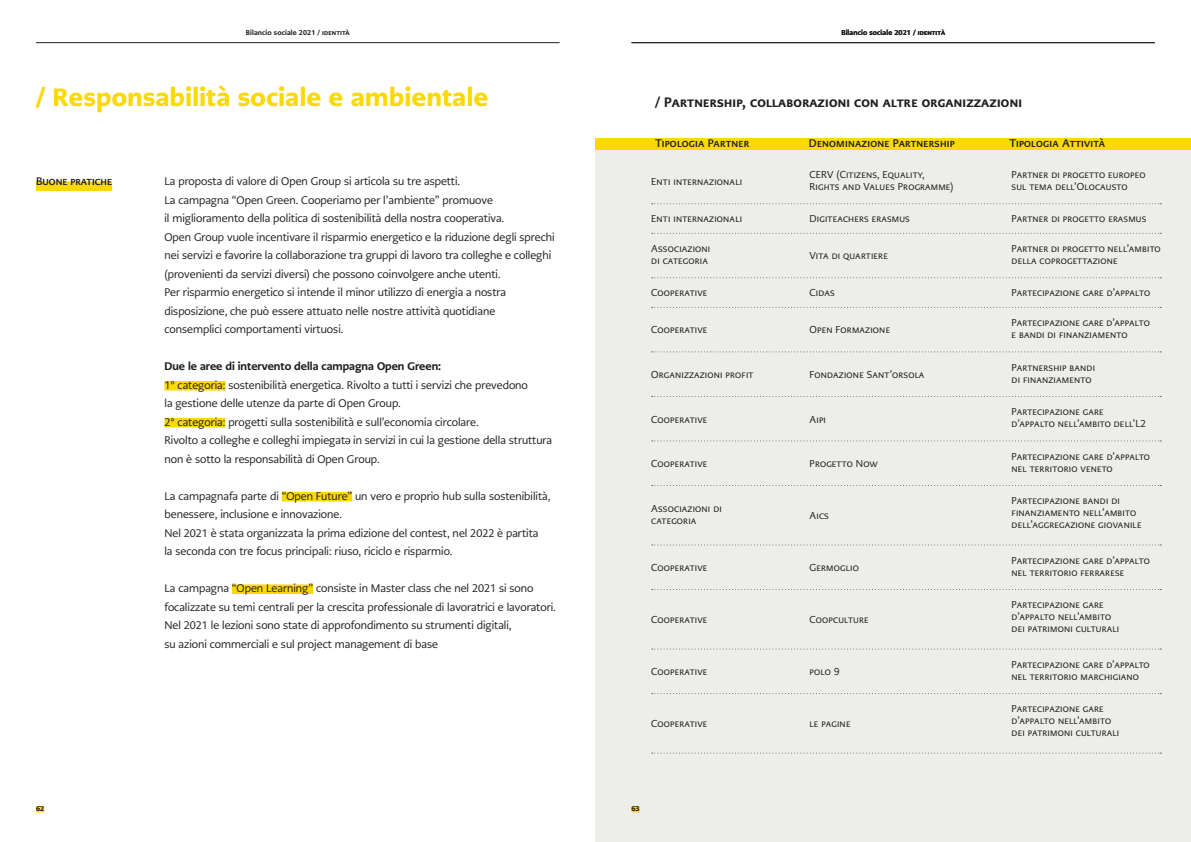
<style>
.page{position:relative;width:1191px;height:842px;background:#fff}
.page>*{position:absolute;margin:0;border:0;box-sizing:border-box;transform-origin:0 0}
.t1{font:900 25px "PMN Caecilia Sans Head";letter-spacing:.02em;color:#fad907}
.t2{font:800 13.6px "PMN Caecilia Sans Head";letter-spacing:.02em;color:#231f20}
.t3{font:11px/18.5px "PMN Caecilia Sans Head";color:#231f20}
.t4{font:700 11px "PMN Caecilia Sans Head";letter-spacing:.02em;color:#231f20}
.t5{font:800 11px "PMN Caecilia Sans Head";color:#231f20}
.t6{font:700 11px "PMN Caecilia Sans Head";color:#231f20}
.t7{font:10px/12px "PMN Caecilia Sans Head";letter-spacing:.02em;color:#231f20}
.t8{font:800 7px "PMN Caecilia Sans Head";letter-spacing:.02em;color:#231f20}
.t9{font:900 7px "PMN Caecilia Sans Head";color:#231f20}
</style>
<div class="page">
<hr style="left:36px;top:43px;width:523px;height:1px;background:#231f20">
<div style="left:36px;top:806px;width:8px;height:6px;background:#fad907"></div>
<div style="left:164px;top:381px;width:61px;height:9px;background:#fad907"></div>
<div style="left:164px;top:418px;width:61px;height:9px;background:#fad907"></div>
<div style="left:282px;top:492px;width:70px;height:9px;background:#fad907"></div>
<div style="left:232px;top:584px;width:81px;height:10px;background:#fad907"></div>
<svg style="left:345px;top:438px;width:5px;height:6px"></svg>
<div style="left:36px;top:181px;width:76px;height:10px;background:#fad907"></div>
<div style="left:595px;top:144px;width:596px;height:698px;background:#ededea"></div>
<hr style="left:631px;top:43px;width:524px;height:1px;background:#231f20">
<div style="left:631px;top:806px;width:8px;height:6px;background:#fad907"></div>
<svg style="left:652px;top:203px;width:509px;height:1px"></svg>
<svg style="left:652px;top:233px;width:509px;height:1px"></svg>
<svg style="left:652px;top:277px;width:509px;height:1px"></svg>
<svg style="left:652px;top:307px;width:509px;height:1px"></svg>
<svg style="left:652px;top:351px;width:509px;height:1px"></svg>
<svg style="left:652px;top:396px;width:509px;height:1px"></svg>
<svg style="left:652px;top:440px;width:509px;height:1px"></svg>
<svg style="left:652px;top:485px;width:509px;height:1px"></svg>
<svg style="left:652px;top:544px;width:509px;height:1px"></svg>
<svg style="left:652px;top:589px;width:509px;height:1px"></svg>
<svg style="left:652px;top:648px;width:509px;height:1px"></svg>
<svg style="left:652px;top:693px;width:509px;height:1px"></svg>
<svg style="left:652px;top:753px;width:509px;height:1px"></svg>
<div style="left:595px;top:138px;width:596px;height:12px;background:#fad907"></div>
<p class="t8" style="left:246px;top:28px;width:105px">Bilancio sociale 2021 / identità</p>
<p class="t8" style="left:841px;top:28px;width:105px">Bilancio sociale 2021 / identità</p>
<h1 class="t1" style="left:36px;top:80px;width:454px">/ Responsabilità sociale e ambientale</h1>
<p class="t2" style="left:655px;top:93px;width:368px">/ Partnership, collaborazioni con altre organizzazioni</p>
<p class="t4" style="left:655px;top:136px;width:96px">Tipologia Partner</p>
<p class="t4" style="left:809px;top:136px;width:147px">Denominazione Partnership</p>
<p class="t4" style="left:1009px;top:136px;width:97px">Tipologia Attività</p>
<p class="t6" style="left:36px;top:174px;width:78px">Buone pratiche</p>
<p class="t3" style="left:164px;top:172px;width:392px">La proposta di valore di Open Group si articola su tre aspetti.<br>La campagna “Open Green. Cooperiamo per l’ambiente” promuove<br>il miglioramento della politica di sostenibilità della nostra cooperativa.<br>Open Group vuole incentivare il risparmio energetico e la riduzione degli sprechi nei servizi e favorire la collaborazione tra gruppi di lavoro tra colleghe e colleghi (provenienti da servizi diversi) che possono coinvolgere anche utenti.<br>Per risparmio energetico si intende il minor utilizzo di energia a nostra disposizione, che può essere attuato nelle nostre attività quotidiane consemplici comportamenti virtuosi.</p>
<p class="t5" style="left:164px;top:359px;width:278px">Due le aree di intervento della campagna Open Green:</p>
<p class="t3" style="left:164px;top:376px;width:389px">1° categoria: sostenibilità energetica. Rivolto a tutti i servizi che prevedono<br>la gestione delle utenze da parte di Open Group.<br>2° categoria: progetti sulla sostenibilità e sull’economia circolare.<br>Rivolto a colleghe e colleghi impiegat in servizi in cui la gestione della struttura non è sotto la responsabilità di Open Group.</p>
<p class="t3" style="left:164px;top:487px;width:387px">La campagnafa parte di “Open Future” un vero e proprio hub sulla sostenibilità, benessere, inclusione e innovazione.<br>Nel 2021 è stata organizzata la prima edizione del contest, nel 2022 è partita<br>la seconda con tre focus principali: riuso, riciclo e risparmio.</p>
<p class="t3" style="left:164px;top:579px;width:393px">La campagna “Open Learning” consiste in Master class che nel 2021 si sono focalizzate su temi centrali per la crescita professionale di lavoratrici e lavoratori.<br>Nel 2021 le lezioni sono state di approfondimento su strumenti digitali,<br>su azioni commerciali e sul project management di base</p>
<p class="t7" style="left:651px;top:176px;width:92px">Enti internazionali</p>
<p class="t7" style="left:809px;top:168px;width:146px">CERV (Citizens, Equality,<br>Rights and Values Programme)</p>
<p class="t7" style="left:1011px;top:168px;width:136px">Partner di progetto europeo sul tema dell’Olocausto</p>
<p class="t7" style="left:651px;top:213px;width:92px">Enti internazionali</p>
<p class="t7" style="left:809px;top:213px;width:102px">Digiteachers erasmus</p>
<p class="t7" style="left:1011px;top:213px;width:136px">Partner di progetto erasmus</p>
<p class="t7" style="left:651px;top:242px;width:61px">Associazioni di categoria</p>
<p class="t7" style="left:809px;top:250px;width:80px">Vita di quartiere</p>
<p class="t7" style="left:1011px;top:242px;width:151px">Partner di progetto nell’ambito della coprogettazione</p>
<p class="t7" style="left:651px;top:287px;width:58px">Cooperative</p>
<p class="t7" style="left:809px;top:287px;width:27px">Cidas</p>
<p class="t7" style="left:1011px;top:287px;width:140px">Partecipazione gare d’appalto</p>
<p class="t7" style="left:651px;top:324px;width:58px">Cooperative</p>
<p class="t7" style="left:809px;top:324px;width:82px">Open Formazione</p>
<p class="t7" style="left:1011px;top:316px;width:140px">Partecipazione gare d’appalto e bandi di finanziamento</p>
<p class="t7" style="left:651px;top:368px;width:104px">Organizzazioni profit</p>
<p class="t7" style="left:809px;top:368px;width:116px">Fondazione Sant’orsola</p>
<p class="t7" style="left:1011px;top:361px;width:85px">Partnership bandi di finanziamento</p>
<p class="t7" style="left:651px;top:413px;width:58px">Cooperative</p>
<p class="t7" style="left:809px;top:413px;width:18px">Aipi</p>
<p class="t7" style="left:1011px;top:405px;width:136px">Partecipazione gare d’appalto nell’ambito dell’L2</p>
<p class="t7" style="left:651px;top:457px;width:58px">Cooperative</p>
<p class="t7" style="left:809px;top:457px;width:70px">Progetto Now</p>
<p class="t7" style="left:1011px;top:450px;width:140px">Partecipazione gare d’appalto nel territorio veneto</p>
<p class="t7" style="left:651px;top:502px;width:72px">Associazioni di categoria</p>
<p class="t7" style="left:809px;top:509px;width:21px">Aics</p>
<p class="t7" style="left:1011px;top:494px;width:131px">Partecipazione bandi di finanziamento nell’ambito dell’aggregazione giovanile</p>
<p class="t7" style="left:651px;top:561px;width:58px">Cooperative</p>
<p class="t7" style="left:809px;top:561px;width:51px">Germoglio</p>
<p class="t7" style="left:1011px;top:554px;width:140px">Partecipazione gare d’appalto nel territorio ferrarese</p>
<p class="t7" style="left:651px;top:613px;width:58px">Cooperative</p>
<p class="t7" style="left:809px;top:613px;width:61px">Coopculture</p>
<p class="t7" style="left:1011px;top:598px;width:109px">Partecipazione gare d’appalto nell’ambito dei patrimoni culturali</p>
<p class="t7" style="left:651px;top:666px;width:58px">Cooperative</p>
<p class="t7" style="left:651px;top:718px;width:58px">Cooperative</p>
<p class="t7" style="left:809px;top:666px;width:31px">polo 9</p>
<p class="t7" style="left:809px;top:718px;width:42px">le pagine</p>
<p class="t7" style="left:1011px;top:658px;width:140px">Partecipazione gare d’appalto nel territorio marchigiano</p>
<p class="t7" style="left:1011px;top:703px;width:109px">Partecipazione gare d’appalto nell’ambito dei patrimoni culturali</p>
<p class="t9" style="left:36px;top:804px;width:10px">62</p>
<p class="t9" style="left:631px;top:804px;width:10px">63</p>
</div>
